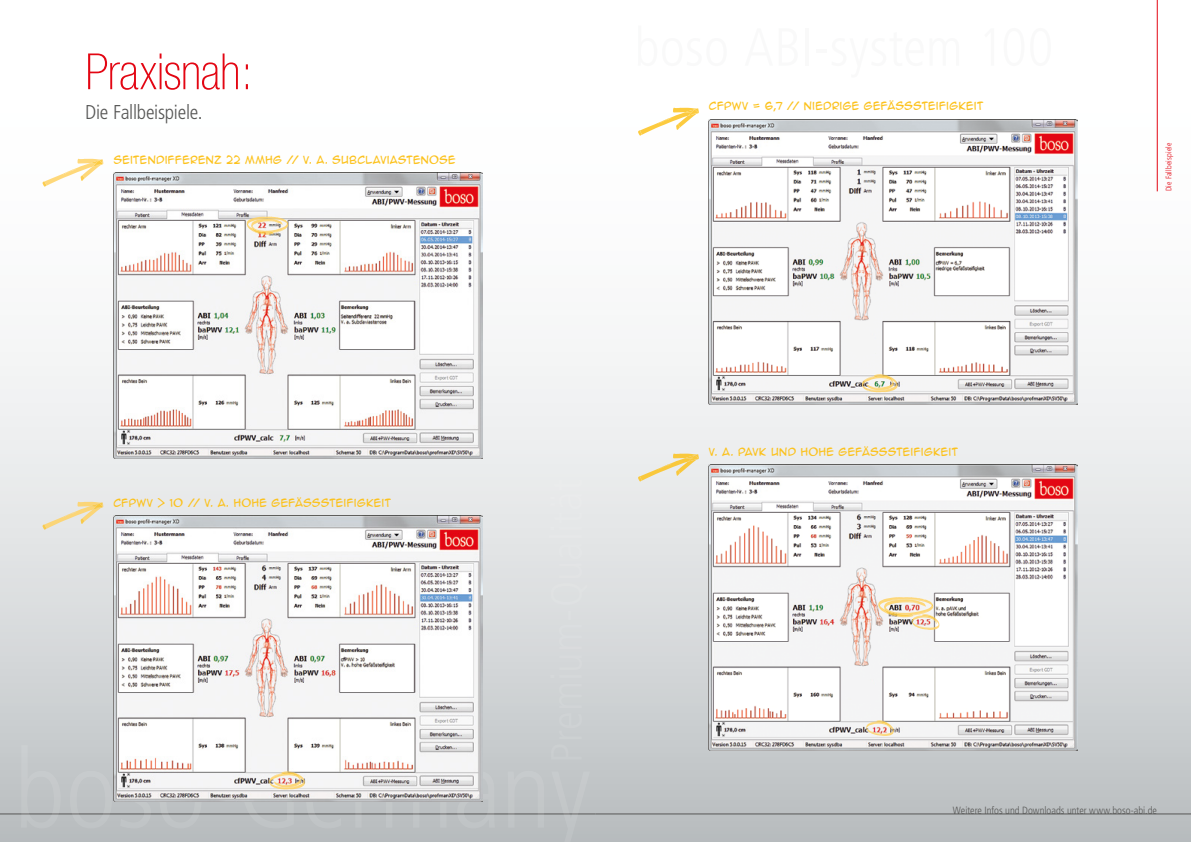
<style>
.page{position:relative;width:1191px;height:842px;background:#fff}
.page>*{position:absolute;margin:0;border:0;box-sizing:border-box;transform-origin:0 0}
.t1{font:100 condensed 50px "Helvetica Neue";letter-spacing:-.01em;color:#e30613}
.t2{font:300 condensed 20px "Frutiger";letter-spacing:-.015em;color:#575756}
.t3{font:300 condensed 10.5px "Frutiger";color:#575756}
.t4{font:10px "Anime Ace 2.0 BB";letter-spacing:.025em;color:#fcc21d}
.t5{font:300 condensed 8px "Frutiger";letter-spacing:.02em;color:#e30613}
</style>
<div class="page">
<div style="left:0;top:0;width:1191px;height:842px;background:linear-gradient(to bottom,#fff,#c3c7ca)"></div>
<hr style="left:0;top:814px;width:595px;height:1px;background:#575756">
<hr style="left:1157px;top:0;width:1px;height:191px;background:#e30613">
<img style="left:709px;top:465px;width:368px;height:285px">
<img style="left:709px;top:119px;width:368px;height:285px">
<img style="left:113px;top:516px;width:369px;height:285px">
<img style="left:113px;top:173px;width:369px;height:285px">
<svg style="left:247px;top:217px;width:41px;height:18px"></svg>
<svg style="left:269px;top:771px;width:36px;height:18px"></svg>
<svg style="left:42px;top:159px;width:61px;height:28px"></svg>
<svg style="left:42px;top:502px;width:61px;height:28px;background:#eae2ca"></svg>
<svg style="left:878px;top:597px;width:61px;height:33px"></svg>
<svg style="left:866px;top:720px;width:28px;height:16px"></svg>
<svg style="left:861px;top:374px;width:36px;height:18px"></svg>
<svg style="left:638px;top:108px;width:61px;height:28px"></svg>
<svg style="left:638px;top:454px;width:61px;height:27px;background:#ede2bf"></svg>
<hr style="left:595px;top:814px;width:596px;height:1px;background:#575756">
<h1 class="t1" style="left:85px;top:44px;width:169px">Praxisnah:</h1>
<h2 class="t2" style="left:85px;top:101px;width:119px">Die Fallbeispiele.</h2>
<p class="t4" style="left:113px;top:154px;width:344px">SEITENDIFFERENZ 22 MMHG // V. A. SUBCLAVIASTENOSE</p>
<p class="t4" style="left:113px;top:497px;width:279px">CFPWV &gt; 10 // V. A. HOHE GEFÄSSSTEIFIGKEIT</p>
<p class="t4" style="left:709px;top:100px;width:276px">CFPWV = 6,7 // NIEDRIGE GEFÄSSSTEIFIGKEIT</p>
<p class="t4" style="left:709px;top:446px;width:250px">V. A. PAVK UND HOHE GEFÄSSSTEIFIGKEIT</p>
<p class="t5" style="left:1164px;top:191px;width:50px;rotate:-90deg">Die Fallbeispiele</p>
<p class="t3" style="left:953px;top:804px;width:205px">Weitere Infos und Downloads unter www.boso-abi.de</p>
</div>
